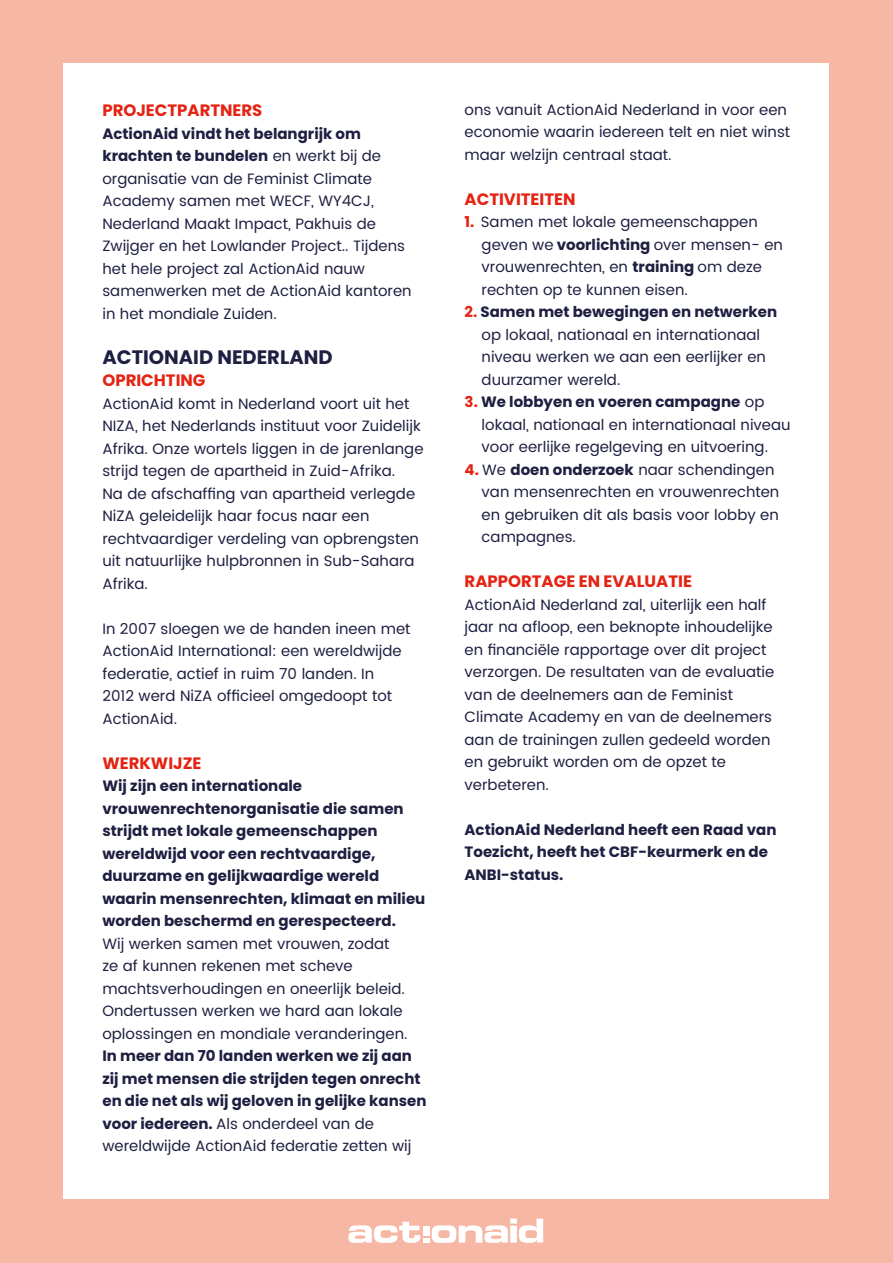
<style>
.page{position:relative;width:893px;height:1263px;background:#f7b7a5}
.page>*{position:absolute;margin:0;border:0;box-sizing:border-box;transform-origin:0 0}
.t1{font:700 19.5px "Poppins";color:#1e1f41}
.t2{font:700 16.5px "Poppins";color:#e42313}
.t3{font:15px/22.5px "Poppins";color:#1e1f41}
.t4{font:700 15px/22.5px "Poppins";color:#1e1f41}
.s1{font-weight:700}
.s2{font-weight:400}
.s3{font-weight:700;color:#e42313}
</style>
<div class="page">
<div style="left:64px;top:64px;width:765px;height:1135px;background:#fff"></div>
<svg style="left:348px;top:1218px;width:195px;height:25px"></svg>
<p class="t2" style="left:102px;top:101px;width:162px">PROJECTPARTNERS</p>
<p class="t3" style="left:102px;top:123px;width:311px"><span class="s1">ActionAid vindt het belangrijk om krachten te bundelen</span> en werkt bij de organisatie van de Feminist Climate Academy samen met WECF, WY4CJ, Nederland Maakt Impact, Pakhuis de Zwijger en het Lowlander Project.. Tijdens het hele project zal ActionAid nauw samenwerken met de ActionAid kantoren in het mondiale Zuiden.</p>
<h1 class="t1" style="left:102px;top:346px;width:232px">ACTIONAID NEDERLAND</h1>
<p class="t2" style="left:102px;top:371px;width:105px">OPRICHTING</p>
<p class="t3" style="left:102px;top:393px;width:323px">ActionAid komt in Nederland voort uit het NIZA, het Nederlands instituut voor Zuidelijk Afrika. Onze wortels liggen in de jarenlange strijd tegen de apartheid in Zuid-Afrika.<br>Na de afschaffing van apartheid verlegde NiZA geleidelijk haar focus naar een rechtvaardiger verdeling van opbrengsten uit natuurlijke hulpbronnen in Sub-Sahara Afrika.</p>
<p class="t3" style="left:102px;top:618px;width:310px">In 2007 sloegen we de handen ineen met ActionAid International: een wereldwijde federatie, actief in ruim 70 landen. In<br>2012 werd NiZA officieel omgedoopt tot ActionAid.</p>
<p class="t2" style="left:102px;top:753px;width:101px">WERKWIJZE</p>
<p class="t4" style="left:102px;top:775px;width:324px">Wij zijn een internationale vrouwenrechtenorganisatie die samen strijdt met lokale gemeenschappen wereldwijd voor een rechtvaardige, duurzame en gelijkwaardige wereld waarin mensenrechten, klimaat en milieu worden beschermd en gerespecteerd.</p>
<p class="t3" style="left:102px;top:933px;width:307px">Wij werken samen met vrouwen, zodat ze af kunnen rekenen met scheve machtsverhoudingen en oneerlijk beleid.<br>Ondertussen werken we hard aan lokale oplossingen en mondiale veranderingen.</p>
<p class="t4" style="left:102px;top:1045px;width:326px">In meer dan 70 landen werken we zij aan zij met mensen die strijden tegen onrecht en die net als wij geloven in gelijke kansen voor iedereen. <span class="s2">Als onderdeel van de wereldwijde ActionAid federatie zetten wij</span></p>
<p class="t3" style="left:465px;top:98px;width:327px">ons vanuit ActionAid Nederland in voor een economie waarin iedereen telt en niet winst maar welzijn centraal staat.</p>
<p class="t2" style="left:465px;top:189px;width:112px">ACTIVITEITEN</p>
<p class="t3" style="left:482px;top:211px;width:303px;text-indent:-17px"><span class="s3">1.</span> Samen met lokale gemeenschappen geven we <span class="s1">voorlichting</span> over mensen- en vrouwenrechten, en <span class="s1">training</span> om deze rechten op te kunnen eisen.</p>
<p class="t3" style="left:482px;top:301px;width:297px;text-indent:-17px"><span class="s3">2.</span> <span class="s1">Samen met bewegingen en netwerken </span>op lokaal, nationaal en internationaal niveau werken we aan een eerlijker en duurzamer wereld.</p>
<p class="t3" style="left:482px;top:391px;width:310px;text-indent:-17px"><span class="s3">3.</span> <span class="s1">We lobbyen en voeren campagne</span> op lokaal, nationaal en internationaal niveau voor eerlijke regelgeving en uitvoering.</p>
<p class="t3" style="left:482px;top:458px;width:299px;text-indent:-17px"><span class="s3">4.</span> We <span class="s1">doen onderzoek</span> naar schendingen van mensenrechten en vrouwenrechten en gebruiken dit als basis voor lobby en campagnes.</p>
<p class="t2" style="left:465px;top:572px;width:229px">RAPPORTAGE EN EVALUATIE</p>
<p class="t3" style="left:465px;top:593px;width:311px">ActionAid Nederland zal, uiterlijk een half jaar na afloop, een beknopte inhoudelijke en financiële rapportage over dit project verzorgen. De resultaten van de evaluatie van de deelnemers aan de Feminist Climate Academy en van de deelnemers aan de trainingen zullen gedeeld worden en gebruikt worden om de opzet te verbeteren.</p>
<p class="t4" style="left:465px;top:818px;width:313px">ActionAid Nederland heeft een Raad van<br>Toezicht, heeft het CBF-keurmerk en de<br>ANBI-status.</p>
</div>
